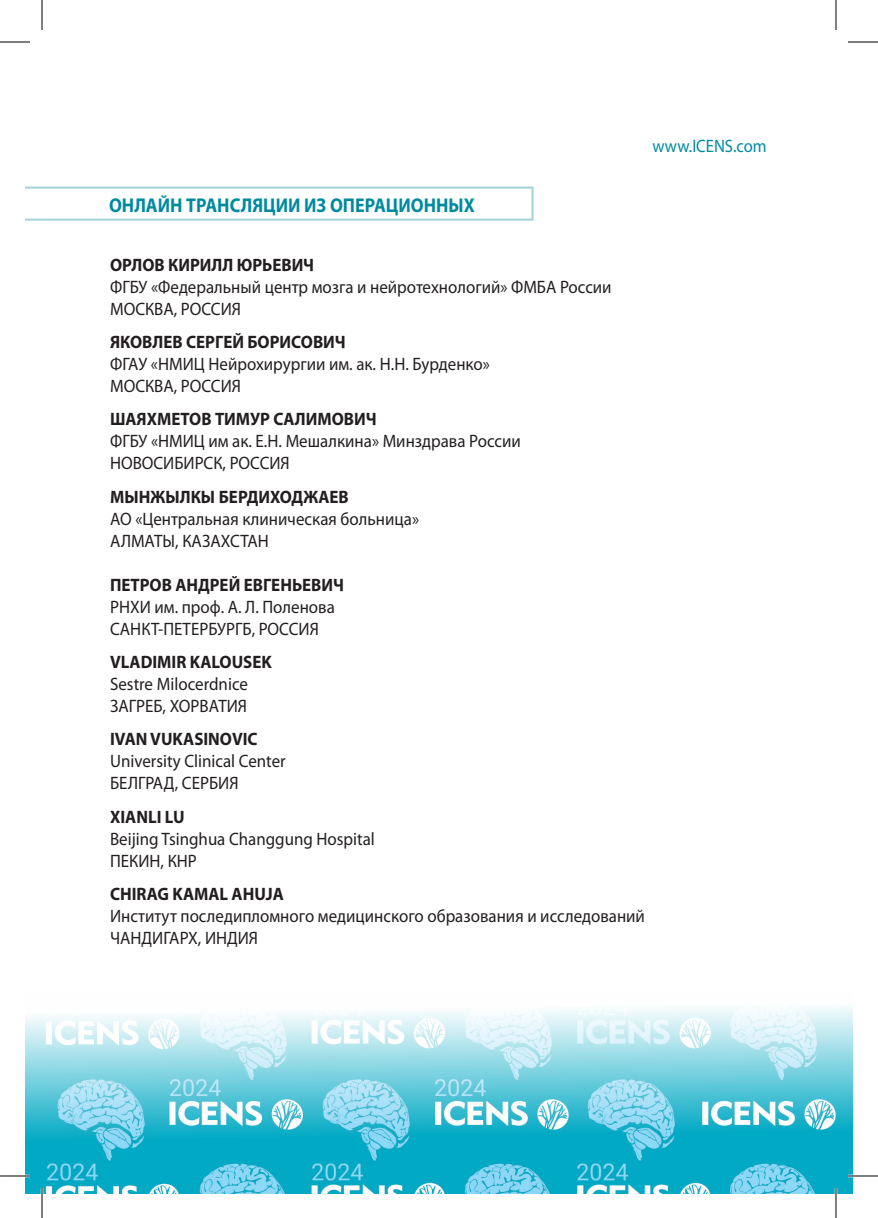
<style>
.page{position:relative;width:878px;height:1218px;background:#fff}
.page>*{position:absolute;margin:0;border:0;box-sizing:border-box;transform-origin:0 0}
.t1{font:700 20px "Myriad Pro";color:#008a9f;scale:.9 1}
.t2{font:18px/22px "Myriad Pro";color:#231f20;scale:.94 1}
.t3{font:18px "Myriad Pro";color:#008a9f;scale:.92 1}
.s1{font-weight:700}
</style>
<div class="page">
<img style="left:25px;top:1007px;width:828px;height:186px">
<svg style="left:25px;top:187px;width:508px;height:34px"></svg>
<hr style="left:0;top:1175px;width:30px;height:2px;background:#fff">
<hr style="left:848px;top:1175px;width:30px;height:2px;background:#fff">
<hr style="left:41px;top:1188px;width:2px;height:30px;background:#fff">
<hr style="left:834px;top:1188px;width:3px;height:30px;background:#fff">
<hr style="left:0;top:42px;width:30px;height:1px;background:#000">
<hr style="left:848px;top:42px;width:30px;height:1px;background:#000">
<hr style="left:0;top:1176px;width:30px;height:1px;background:#000">
<hr style="left:848px;top:1176px;width:30px;height:1px;background:#000">
<hr style="left:42px;top:0;width:1px;height:30px;background:#000">
<hr style="left:42px;top:1188px;width:1px;height:30px;background:#000">
<hr style="left:835px;top:0;width:1px;height:30px;background:#000">
<hr style="left:835px;top:1188px;width:1px;height:30px;background:#000">
<p class="t1" style="left:109px;top:192px;width:408px">ОНЛАЙН ТРАНСЛЯЦИИ ИЗ ОПЕРАЦИОННЫХ</p>
<p class="t3" style="left:652px;top:135px;width:126px">www.ICENS.com</p>
<p class="t2" style="left:110px;top:253px;width:535px"><span class="s1">ОРЛОВ КИРИЛЛ ЮРЬЕВИЧ<br></span>ФГБУ «Федеральный центр мозга и нейротехнологий» ФМБА России<br>МОСКВА, РОССИЯ</p>
<p class="t2" style="left:110px;top:331px;width:406px"><span class="s1">ЯКОВЛЕВ СЕРГЕЙ БОРИСОВИЧ<br></span>ФГАУ «НМИЦ Нейрохирургии им. ак. Н.Н. Бурденко»<br>МОСКВА, РОССИЯ</p>
<p class="t2" style="left:110px;top:408px;width:438px"><span class="s1">ШАЯХМЕТОВ ТИМУР САЛИМОВИЧ<br></span>ФГБУ «НМИЦ им ак. Е.Н. Мешалкина» Минздрава России<br>НОВОСИБИРСК, РОССИЯ</p>
<p class="t2" style="left:110px;top:485px;width:330px"><span class="s1">МЫНЖЫЛКЫ БЕРДИХОДЖАЕВ<br></span>АО «Центральная клиническая больница»<br>АЛМАТЫ, КАЗАХСТАН</p>
<p class="t2" style="left:110px;top:573px;width:250px"><span class="s1">ПЕТРОВ АНДРЕЙ ЕВГЕНЬЕВИЧ<br></span>РНХИ им. проф. А. Л. Поленова<br>САНКТ-ПЕТЕРБУРГБ, РОССИЯ</p>
<p class="t2" style="left:110px;top:651px;width:174px"><span class="s1">VLADIMIR KALOUSEK<br></span>Sestre Milocerdnice<br>ЗАГРЕБ, ХОРВАТИЯ</p>
<p class="t2" style="left:110px;top:728px;width:188px"><span class="s1">IVAN VUKASINOVIC<br></span>University Clinical Center<br>БЕЛГРАД, СЕРБИЯ</p>
<p class="t2" style="left:110px;top:805px;width:283px"><span class="s1">XIANLI LU<br></span>Beijing Tsinghua Changgung Hospital<br>ПЕКИН, КНР</p>
<p class="t2" style="left:110px;top:883px;width:570px"><span class="s1">CHIRAG KAMAL AHUJA<br></span>Институт последипломного медицинского образования и исследований<br>ЧАНДИГАРХ, ИНДИЯ</p>
</div>
